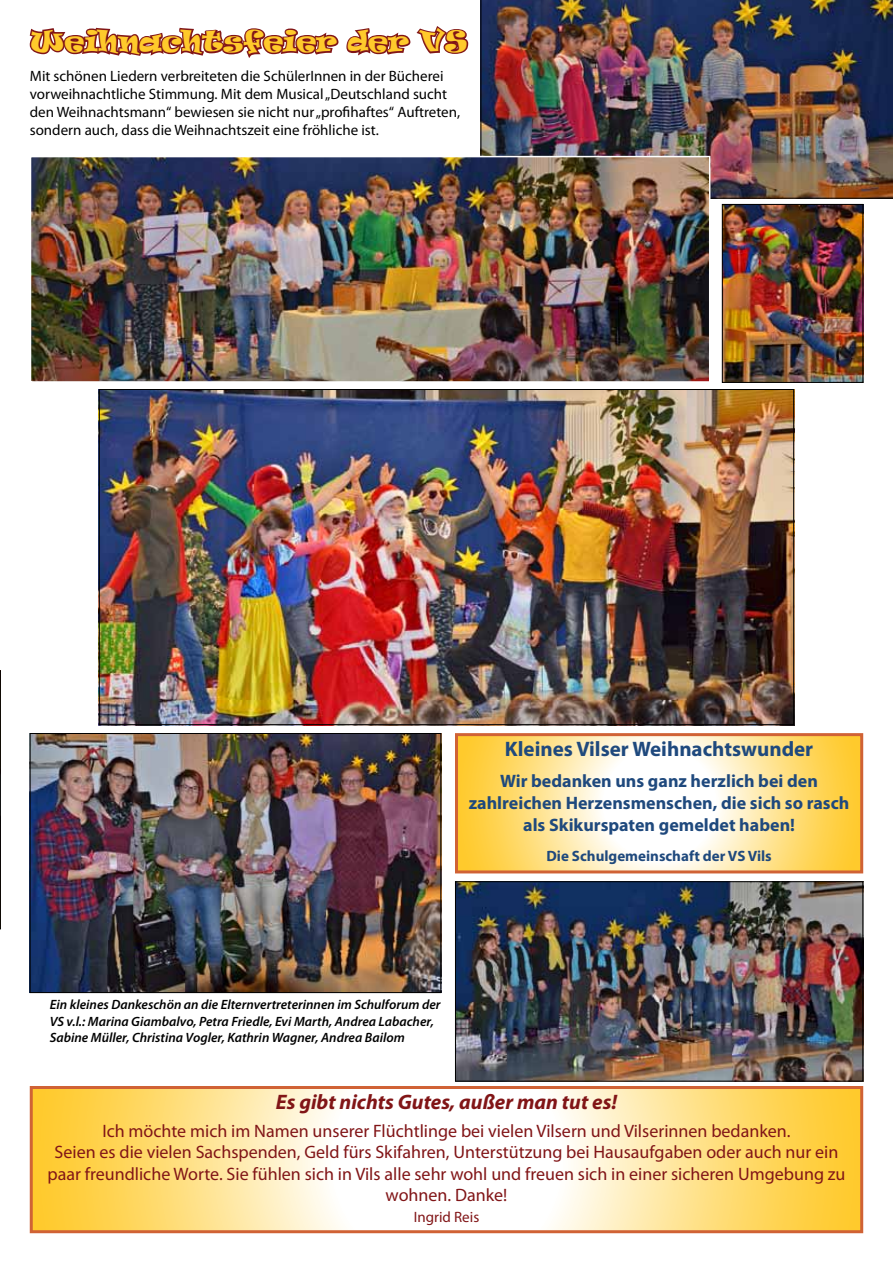
<style>
.page{position:relative;width:893px;height:1263px;background:#fff}
.page>*{position:absolute;margin:0;border:0;box-sizing:border-box;transform-origin:0 0}
.t1{font:27px "Ravie";color:#ffca2b}
.t2{font:italic 700 21px "Myriad Pro";color:#811517}
.t3{font:700 21px "Myriad Pro";color:#1f497d}
.t4{font:18px/21.6px "Myriad Pro";color:#811517;text-align:center}
.t5{font:700 18px/21.6px "Myriad Pro";color:#1f497d;text-align:center}
.t6{font:15px/18px "Myriad Pro";color:#000}
.t7{font:700 15px "Myriad Pro";color:#1f497d}
.t8{font:15px "Myriad Pro";color:#811517}
.t9{font:italic 600 13.5px/16.2px "Myriad Pro";color:#000}
</style>
<div class="page">
<img style="left:481px;top:0;width:412px;height:199px">
<img style="left:457px;top:883px;width:404px;height:196px">
<div style="left:455px;top:881px;width:408px;height:200px;border:1px solid #000"></div>
<img style="left:101px;top:391px;width:691px;height:332px">
<svg style="left:29px;top:26px;width:440px;height:32px"></svg>
<svg style="left:459px;top:737px;width:400px;height:132px"></svg>
<div style="left:455px;top:733px;width:408px;height:140px;border:3px solid #d06235"></div>
<svg style="left:34px;top:1090px;width:825px;height:139px"></svg>
<div style="left:30px;top:1086px;width:833px;height:147px;border:3px solid #d06235"></div>
<img style="left:32px;top:735px;width:407px;height:256px">
<div style="left:30px;top:733px;width:411px;height:260px;border:1px solid #000"></div>
<img style="left:33px;top:159px;width:674px;height:221px">
<div style="left:30px;top:156px;width:680px;height:227px;border:2px solid #fff"></div>
<img style="left:724px;top:206px;width:137px;height:175px">
<div style="left:722px;top:204px;width:141px;height:179px;border:1px solid #000"></div>
<svg style="left:0;top:670px;width:1px;height:259px"></svg>
<h1 class="t1" style="left:30px;top:23px;width:439px">Weihnachtsfeier der VS</h1>
<p class="t6" style="left:30px;top:66px;width:432px">Mit schönen Liedern verbreiteten die SchülerInnen in der Bücherei vorweihnachtliche Stimmung. Mit dem Musical „Deutschland sucht den Weihnachtsmann“ bewiesen sie nicht nur „profihaftes“ Auftreten, sondern auch, dass die Weihnachtszeit eine fröhliche ist.</p>
<p class="t3" style="left:505px;top:735px;width:310px">Kleines Vilser Weihnachtswunder</p>
<p class="t5" style="left:469px;top:770px;width:382px">Wir bedanken uns ganz herzlich bei den zahlreichen Herzensmenschen, die sich so rasch als Skikurspaten gemeldet haben!</p>
<p class="t7" style="left:546px;top:846px;width:227px">Die Schulgemeinschaft der VS Vils</p>
<p class="t9" style="left:50px;top:996px;width:392px">Ein kleines Dankeschön an die Elternvertreterinnen im Schulforum der<br>VS v.l.: Marina Giambalvo, Petra Friedle, Evi Marth, Andrea Labacher,<br>Sabine Müller, Christina Vogler, Kathrin Wagner, Andrea Bailom</p>
<p class="t2" style="left:276px;top:1088px;width:343px">Es gibt nichts Gutes, außer man tut es!</p>
<p class="t4" style="left:48px;top:1119px;width:799px">Ich möchte mich im Namen unserer Flüchtlinge bei vielen Vilsern und Vilserinnen bedanken.<br>Seien es die vielen Sachspenden, Geld fürs Skifahren, Unterstützung bei Hausaufgaben oder auch nur ein paar freundliche Worte. Sie fühlen sich in Vils alle sehr wohl und freuen sich in einer sicheren Umgebung zu wohnen. Danke!</p>
<p class="t8" style="left:414px;top:1208px;width:67px">Ingrid Reis</p>
</div>
